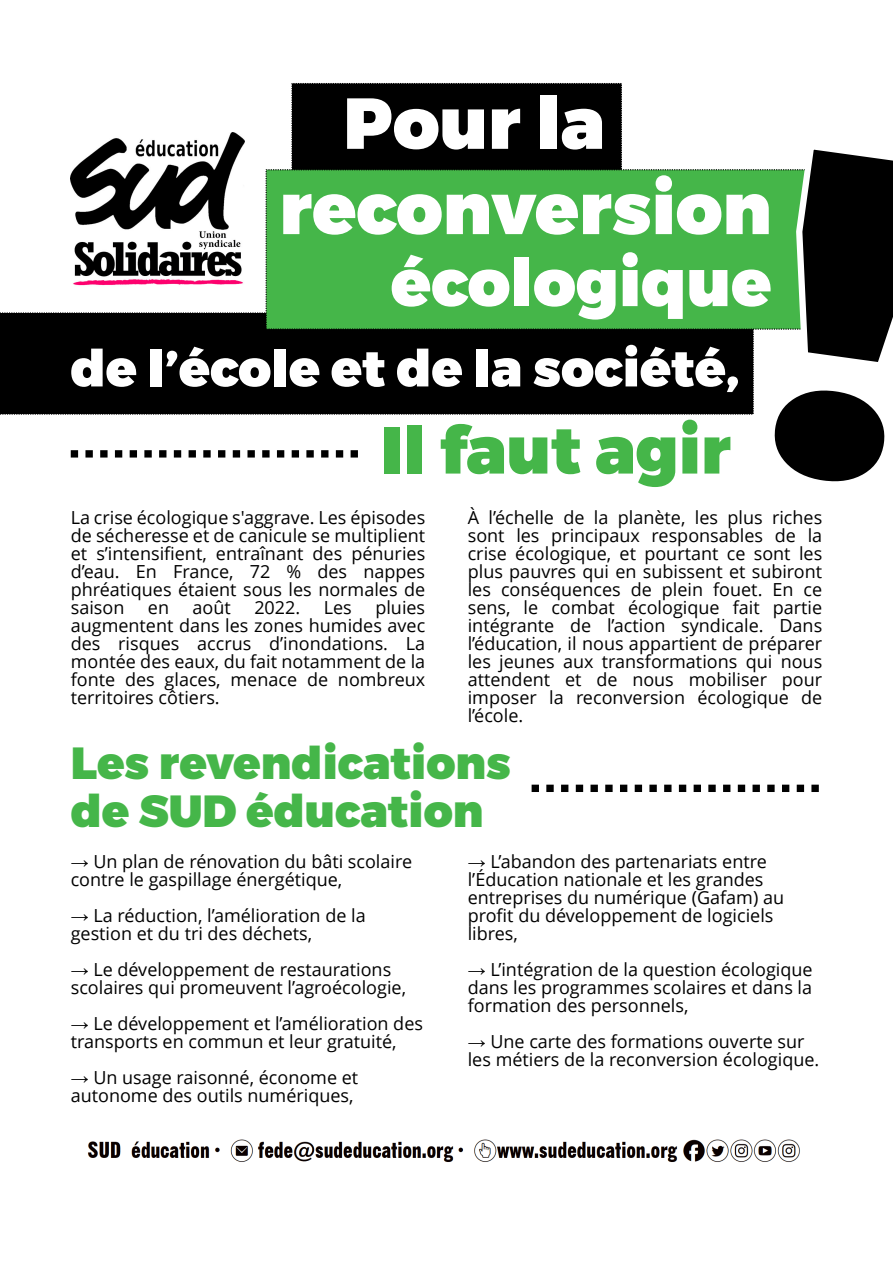
<style>
.page{position:relative;width:893px;height:1263px;background:#fff}
.page>*{position:absolute;margin:0;border:0;box-sizing:border-box;transform-origin:0 0}
.t1{font:900 72px/85.3px "Montserrat";color:#fff}
.t2{font:900 66px "Montserrat";color:#fff}
.t3{font:900 66px "Montserrat";color:#45b649}
.t4{font:900 51px "Montserrat";color:#fff}
.t5{font:900 45px/48px "Montserrat";color:#45b649}
.t6{font:18px/18px "Open Sans";color:#000}
.s1{font-family:"Arial"}
</style>
<div class="page">
<img style="left:87px;top:1139px;width:713px;height:23px">
<div style="left:291px;top:83px;width:331px;height:98px;background:#000;border:1px dashed #000"></div>
<div style="left:0;top:312px;width:754px;height:103px;background:#000;border:1px dashed #000"></div>
<div style="left:266px;top:169px;width:627px;height:161px;background:#45b649;border:1px dashed #000"></div>
<svg style="left:765px;top:149px;width:128px;height:333px;fill:#000"></svg>
<img style="left:71px;top:133px;width:173px;height:153px">
<svg style="left:71px;top:450px;width:287px;height:7px"></svg>
<svg style="left:532px;top:785px;width:287px;height:7px"></svg>
<h1 class="t1" style="left:279px;top:80px;width:494px;text-indent:64px">Pour la reconversion</h1>
<h2 class="t2" style="left:391px;top:242px;width:382px">écologique</h2>
<h3 class="t4" style="left:70px;top:337px;width:670px">de l’école et de la société,</h3>
<h2 class="t3" style="left:381px;top:410px;width:352px">Il faut agir</h2>
<p class="t6" style="left:71px;top:510px;width:356px;text-align:justify">La crise écologique s'aggrave. Les épisodes de sécheresse et de canicule se multiplient et s’intensifient, entraînant des pénuries d’eau. En France, 72 % des nappes phréatiques étaient sous les normales de saison</p>
<p class="t6" style="left:468px;top:510px;width:356px;text-align:justify">À l’échelle de la planète, les plus riches sont les principaux responsables de la crise écologique, et pourtant ce sont les plus pauvres qui en subissent et subiront les conséquences de plein fouet. En ce sens, le combat écologique fait partie intégrante de l’action syndicale. Dans l’éducation, il nous appartient de préparer les jeunes aux transformations qui nous attendent et de nous mobiliser pour imposer la reconversion écologique de l’école.</p>
<h3 class="t5" style="left:71px;top:739px;width:442px">Les revendications de SUD éducation</h3>
<p class="t6" style="left:71px;top:854px;width:343px"><span class="s1">→</span> Un plan de rénovation du bâti scolaire contre le gaspillage énergétique,</p>
<p class="t6" style="left:71px;top:908px;width:296px"><span class="s1">→</span> La réduction, l’amélioration de la gestion et du tri des déchets,</p>
<p class="t6" style="left:71px;top:962px;width:337px"><span class="s1">→</span> Le développement de restaurations scolaires qui promeuvent l’agroécologie,</p>
<p class="t6" style="left:71px;top:1016px;width:354px"><span class="s1">→</span> Le développement et l’amélioration des transports en commun et leur gratuité,</p>
<p class="t6" style="left:71px;top:1070px;width:289px"><span class="s1">→</span> Un usage raisonné, économe et autonome des outils numériques,</p>
<p class="t6" style="left:148px;top:600px;width:23px">en</p>
<p class="t6" style="left:193px;top:600px;width:40px">août</p>
<p class="t6" style="left:254px;top:600px;width:47px">2022.</p>
<p class="t6" style="left:324px;top:600px;width:30px">Les</p>
<p class="t6" style="left:71px;top:600px;width:356px;text-align:justify;text-indent:305px">pluies augmentent dans les zones humides avec des risques accrus d’inondations. La montée des eaux, du fait notamment de la fonte des glaces, menace de nombreux territoires côtiers.</p>
<p class="t6" style="left:468px;top:854px;width:318px"><span class="s1">→</span> L’abandon des partenariats entre l’Éducation nationale et les grandes entreprises du numérique (Gafam) au profit du développement de logiciels libres,</p>
<p class="t6" style="left:468px;top:962px;width:346px;text-align:justify"><span class="s1">→</span> L’intégration de la question écologique dans les programmes scolaires et dans la formation des personnels,</p>
<p class="t6" style="left:468px;top:1034px;width:353px"><span class="s1">→</span> Une carte des formations ouverte sur les métiers de la reconversion écologique.</p>
</div>
